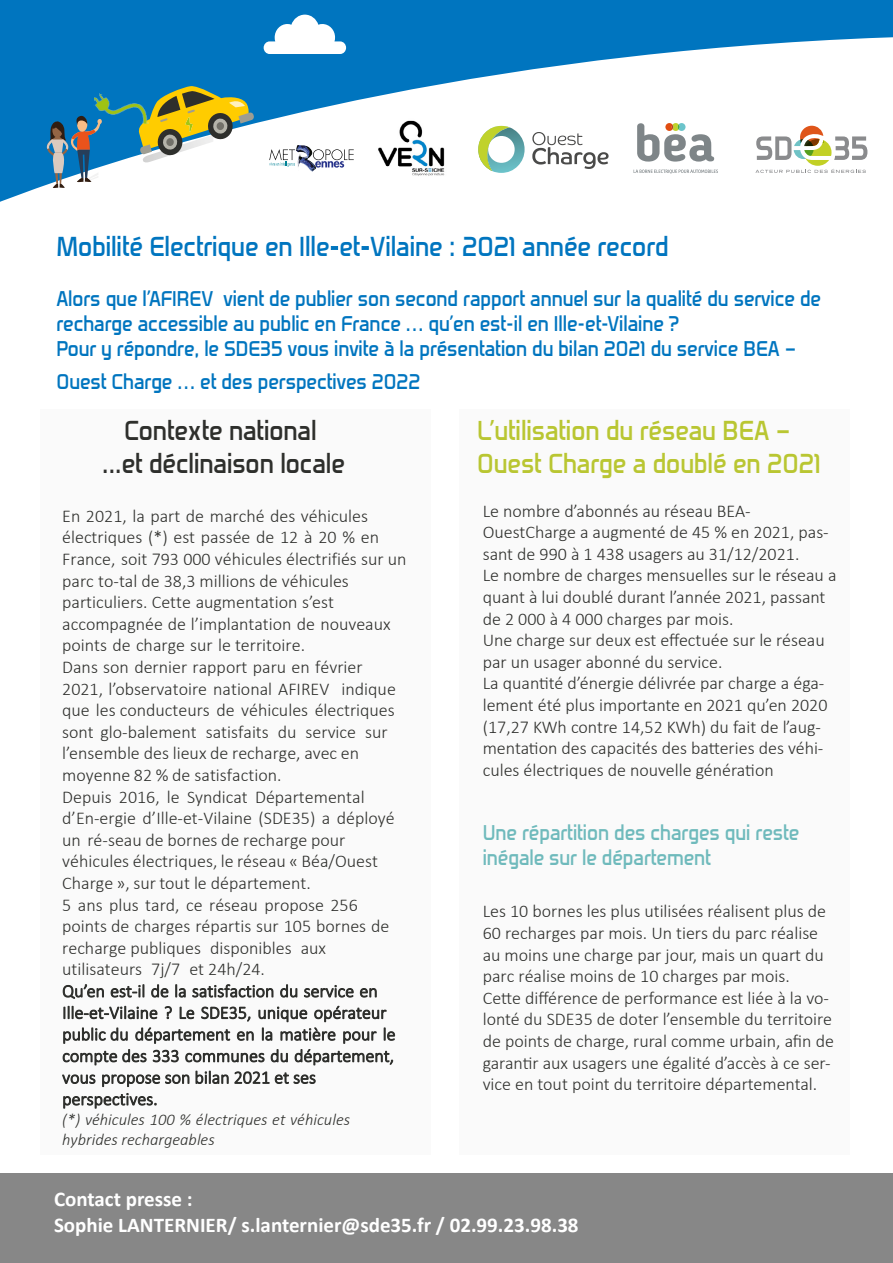
<style>
.page{position:relative;width:893px;height:1263px;background:#fff}
.page>*{position:absolute;margin:0;border:0;box-sizing:border-box;transform-origin:0 0}
.t1{font:27px "Venacti Sb";color:#0075bf}
.t2{font:27px/32.4px "Venacti Sb";color:#b9c632}
.t3{font:27px/32.4px "Venacti Sb";color:#2e2f2c;text-align:center}
.t4{font:21px/25.2px "Venacti Sb";color:#0075bf}
.t5{font:700 21px/25.2px "Calibri";color:#fff}
.t6{font:21px/25.2px "Venacti Sb";color:#6fbabc}
.t7{font:300 18px/21.6px "Calibri";color:#2e2f2c}
.t8{font:italic 300 16.5px/19.8px "Calibri";color:#2e2f2c}
</style>
<div class="page">
<svg style="left:0;top:0;width:893px;height:202px"></svg>
<img style="left:142px;top:157px;width:71px;height:5px">
<svg style="left:137px;top:85px;width:117px;height:72px"></svg>
<svg style="left:47px;top:115px;width:55px;height:74px;background:#608aa6"></svg>
<svg style="left:264px;top:15px;width:82px;height:39px"></svg>
<div style="left:459px;top:409px;width:391px;height:745px;background:#fafafa"></div>
<svg style="left:532px;top:132px;width:77px;height:37px"></svg>
<svg style="left:478px;top:126px;width:47px;height:47px"></svg>
<div style="left:40px;top:409px;width:391px;height:745px;background:#fafafa"></div>
<div style="left:0;top:1173px;width:893px;height:90px;background:#878787"></div>
<img style="left:374px;top:119px;width:75px;height:59px">
<svg style="left:637px;top:123px;width:77px;height:39px"></svg>
<svg style="left:634px;top:170px;width:84px;height:4px"></svg>
<svg style="left:755px;top:126px;width:112px;height:47px"></svg>
<svg style="left:269px;top:149px;width:26px;height:18px"></svg>
<svg style="left:313px;top:149px;width:41px;height:19px"></svg>
<img style="left:296px;top:145px;width:11px;height:23px">
<img style="left:93px;top:93px;width:58px;height:31px">
<img style="left:186px;top:117px;width:6px;height:14px">
<h1 class="t1" style="left:56px;top:230px;width:614px">Mobilité Electrique en Ille-et-Vilaine : 2021 année record</h1>
<p class="t4" style="left:56px;top:286px;width:766px">Alors que l’AFIREV vient de publier son second rapport annuel sur la qualité du service de recharge accessible au public en France … qu’en est-il en Ille-et-Vilaine ?<br>Pour y répondre, le SDE35 vous invite à la présentation du bilan 2021 du service BEA –</p>
<p class="t4" style="left:56px;top:368px;width:365px">Ouest Charge … et des perspectives 2022</p>
<h1 class="t3" style="left:102px;top:414px;width:244px">Contexte national<br>...et déclinaison locale</h1>
<p class="t7" style="left:62px;top:505px;width:346px">En 2021, la part de marché des véhicules électriques (*) est passée de 12 à 20 % en France, soit 793 000 véhicules électrifiés sur un parc to-tal de 38,3 millions de véhicules particuliers. Cette augmentation s’est accompagnée de l’implantation de nouveaux points de charge sur le territoire.<br>Dans son dernier rapport paru en février 2021, l’observatoire national AFIREV indique que les conducteurs de véhicules électriques sont glo-balement satisfaits du service sur l’ensemble des lieux de recharge, avec en moyenne 82 % de satisfaction.<br>Depuis 2016, le Syndicat Départemental d’En-ergie d’Ille-et-Vilaine (SDE35) a déployé un ré-seau de bornes de recharge pour véhicules électriques, le réseau « Béa/Ouest Charge », sur tout le département.<br>5 ans plus tard, ce réseau propose 256 points de charges répartis sur 105 bornes de recharge publiques disponibles aux utilisateurs 7j/7 et 24h/24.<br>Qu’en est-il de la satisfaction du service en Ille-et-Vilaine ? Le SDE35, unique opérateur public du département en la matière pour le compte des 333 communes du département, vous propose son bilan 2021 et ses perspectives.</p>
<p class="t8" style="left:62px;top:1110px;width:289px">(*) véhicules 100 % électriques et véhicules hybrides rechargeables</p>
<h1 class="t2" style="left:477px;top:414px;width:345px">L’utilisation du réseau BEA –<br>Ouest Charge a doublé en 2021</h1>
<p class="t7" style="left:483px;top:500px;width:355px">Le nombre d’abonnés au réseau BEA-OuestCharge a augmenté de 45 % en 2021, pas&shy;sant de 990 à 1 438 usagers au 31/12/2021.<br>Le nombre de charges mensuelles sur le réseau a quant à lui doublé durant l’année 2021, passant de 2 000 à 4 000 charges par mois.<br>Une charge sur deux est effectuée sur le réseau par un usager abonné du service.<br>La quantité d’énergie délivrée par charge a éga&shy;lement été plus importante en 2021 qu’en 2020 (17,27 KWh contre 14,52 KWh) du fait de l’aug&shy;mentation des capacités des batteries des véhi&shy;cules électriques de nouvelle génération</p>
<p class="t6" style="left:483px;top:819px;width:318px">Une répartition des charges qui reste inégale sur le département</p>
<p class="t7" style="left:483px;top:900px;width:353px">Les 10 bornes les plus utilisées réalisent plus de 60 recharges par mois. Un tiers du parc réalise au moins une charge par jour, mais un quart du parc réalise moins de 10 charges par mois.<br>Cette différence de performance est liée à la vo&shy;lonté du SDE35 de doter l’ensemble du territoire de points de charge, rural comme urbain, afin de garantir aux usagers une égalité d’accès à ce ser&shy;vice en tout point du territoire départemental.</p>
<p class="t5" style="left:54px;top:1186px;width:526px">Contact presse :<br>Sophie LANTERNIER/ s.lanternier@sde35.fr / 02.99.23.98.38</p>
</div>
